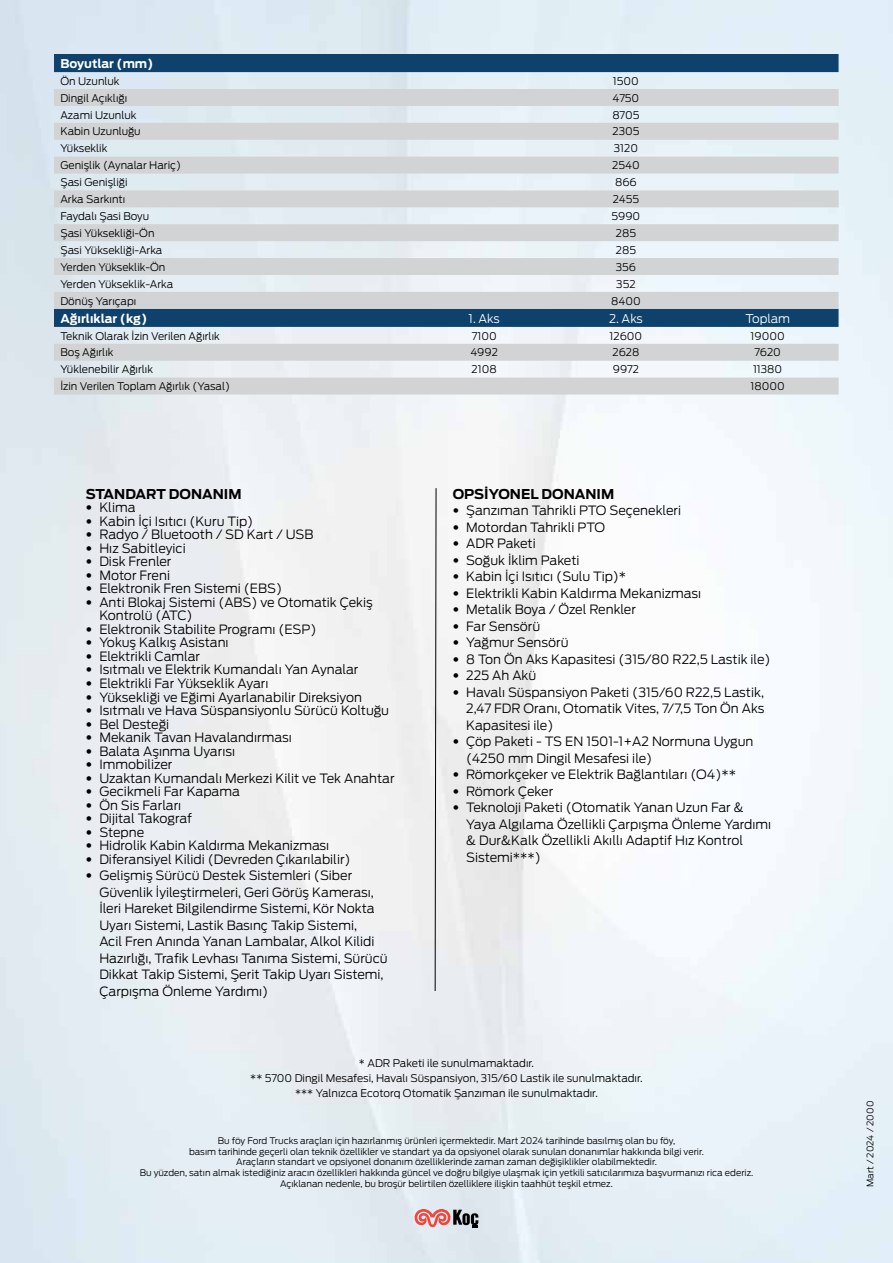
<style>
.page{position:relative;width:893px;height:1263px;background:#fff}
.page>*{position:absolute;margin:0;border:0;box-sizing:border-box;transform-origin:0 0}
.t1{font:700 13.5px "Ford Antenna";color:#000}
.t2{font:300 12.75px/16.5px "Ford Antenna";color:#000}
.t3{font:700 12px "Ford Antenna";color:#fff}
.t4{font:300 12px "Ford Antenna";color:#fff}
.t5{font:300 10.5px/15px "Ford Antenna";color:#000;text-align:center}
.t6{font:300 9px/10.8px "Ford Antenna";color:#000;text-align:center}
.s1{font-family:"Helvetica Neue LT Std";font-stretch:condensed}
</style>
<div class="page">
<img style="left:0;top:0;width:893px;height:1263px">
<svg style="left:434px;top:487px;width:3px;height:505px"></svg>
<svg style="left:415px;top:1209px;width:63px;height:19px"></svg>
<svg style="left:54px;top:54px;width:784px;height:35px;background:#7393ac"></svg>
<svg style="left:54px;top:89px;width:784px;height:305px;background:#cfd7dc"></svg>
<p class="t3" style="left:60px;top:53px;width:94px">Boyutlar (mm)</p>
<p class="t5" style="left:60px;top:72px;width:61px">Ön Uzunluk</p>
<p class="t5" style="left:613px;top:72px;width:27px">1500</p>
<p class="t5" style="left:60px;top:89px;width:68px">Dingil Açıklığı</p>
<p class="t5" style="left:613px;top:89px;width:28px">4750</p>
<p class="t5" style="left:60px;top:106px;width:78px">Azami Uzunluk</p>
<p class="t5" style="left:612px;top:106px;width:29px">8705</p>
<p class="t5" style="left:60px;top:123px;width:82px">Kabin Uzunluğu</p>
<p class="t5" style="left:612px;top:123px;width:28px">2305</p>
<p class="t5" style="left:60px;top:140px;width:49px">Yükseklik</p>
<p class="t5" style="left:614px;top:140px;width:26px">3120</p>
<p class="t5" style="left:60px;top:157px;width:122px">Genişlik (Aynalar Hariç)</p>
<p class="t5" style="left:612px;top:157px;width:29px">2540</p>
<p class="t5" style="left:60px;top:174px;width:69px">Şasi Genişliği</p>
<p class="t5" style="left:615px;top:174px;width:23px">866</p>
<p class="t5" style="left:60px;top:191px;width:66px">Arka Sarkıntı</p>
<p class="t5" style="left:613px;top:191px;width:28px">2455</p>
<p class="t5" style="left:60px;top:207px;width:90px">Faydalı Şasi Boyu</p>
<p class="t5" style="left:612px;top:207px;width:30px">5990</p>
<p class="t5" style="left:60px;top:224px;width:96px">Şasi Yüksekliği-Ön</p>
<p class="t5" style="left:616px;top:224px;width:22px">285</p>
<p class="t5" style="left:60px;top:241px;width:104px">Şasi Yüksekliği-Arka</p>
<p class="t5" style="left:616px;top:241px;width:22px">285</p>
<p class="t5" style="left:60px;top:258px;width:106px">Yerden Yükseklik-Ön</p>
<p class="t5" style="left:616px;top:258px;width:22px">356</p>
<p class="t5" style="left:60px;top:275px;width:114px">Yerden Yükseklik-Arka</p>
<p class="t5" style="left:616px;top:275px;width:21px">352</p>
<p class="t5" style="left:60px;top:292px;width:78px">Dönüş Yarıçapı</p>
<p class="t5" style="left:611px;top:292px;width:31px">8400</p>
<p class="t3" style="left:60px;top:307px;width:88px">Ağırlıklar (kg)</p>
<p class="t4" style="left:469px;top:308px;width:33px">1. Aks</p>
<p class="t4" style="left:609px;top:308px;width:35px">2. Aks</p>
<p class="t4" style="left:745px;top:308px;width:46px">Toplam</p>
<p class="t5" style="left:60px;top:327px;width:161px">Teknik Olarak İzin Verilen Ağırlık</p>
<p class="t5" style="left:472px;top:327px;width:26px">7100</p>
<p class="t5" style="left:610px;top:327px;width:34px">12600</p>
<p class="t5" style="left:751px;top:327px;width:36px">19000</p>
<p class="t5" style="left:60px;top:344px;width:55px">Boş Ağırlık</p>
<p class="t5" style="left:470px;top:344px;width:29px">4992</p>
<p class="t5" style="left:612px;top:344px;width:28px">2628</p>
<p class="t5" style="left:754px;top:344px;width:28px">7620</p>
<p class="t5" style="left:60px;top:361px;width:94px">Yüklenebilir Ağırlık</p>
<p class="t5" style="left:472px;top:361px;width:27px">2108</p>
<p class="t5" style="left:613px;top:361px;width:28px">9972</p>
<p class="t5" style="left:753px;top:361px;width:31px">11380</p>
<p class="t5" style="left:60px;top:378px;width:171px">İzin Verilen Toplam Ağırlık (Yasal)</p>
<p class="t5" style="left:751px;top:378px;width:36px">18000</p>
<p class="t1" style="left:86px;top:482px;width:157px">STANDART DONANIM</p>
<p class="t2" style="left:86px;top:498px;width:51px"><span class="s1">•</span> Klima</p>
<p class="t2" style="left:86px;top:511px;width:169px"><span class="s1">•</span> Kabin İçi Isıtıcı (Kuru Tip)</p>
<p class="t2" style="left:86px;top:525px;width:229px"><span class="s1">•</span> Radyo / Bluetooth / SD Kart / USB</p>
<p class="t2" style="left:86px;top:538px;width:101px"><span class="s1">•</span> Hız Sabitleyici</p>
<p class="t2" style="left:86px;top:552px;width:87px"><span class="s1">•</span> Disk Frenler</p>
<p class="t2" style="left:86px;top:565px;width:86px"><span class="s1">•</span> Motor Freni</p>
<p class="t2" style="left:86px;top:579px;width:198px"><span class="s1">•</span> Elektronik Fren Sistemi (EBS)</p>
<p class="t2" style="left:99px;top:594px;width:275px;line-height:13.5px;text-indent:-14px"><span class="s1">•</span> Anti Blokaj Sistemi (ABS) ve Otomatik Çekiş<br>Kontrolü (ATC)</p>
<p class="t2" style="left:86px;top:620px;width:232px"><span class="s1">•</span> Elektronik Stabilite Programı (ESP)</p>
<p class="t2" style="left:86px;top:633px;width:144px"><span class="s1">•</span> Yokuş Kalkış Asistanı</p>
<p class="t2" style="left:86px;top:647px;width:116px"><span class="s1">•</span> Elektrikli Camlar</p>
<p class="t2" style="left:86px;top:660px;width:274px"><span class="s1">•</span> Isıtmalı ve Elektrik Kumandalı Yan Aynalar</p>
<p class="t2" style="left:86px;top:674px;width:184px"><span class="s1">•</span> Elektrikli Far Yükseklik Ayarı</p>
<p class="t2" style="left:86px;top:687px;width:278px"><span class="s1">•</span> Yüksekliği ve Eğimi Ayarlanabilir Direksiyon</p>
<p class="t2" style="left:86px;top:701px;width:305px"><span class="s1">•</span> Isıtmalı ve Hava Süspansiyonlu Sürücü Koltuğu</p>
<p class="t2" style="left:86px;top:714px;width:85px"><span class="s1">•</span> Bel Desteği</p>
<p class="t2" style="left:86px;top:728px;width:207px"><span class="s1">•</span> Mekanik Tavan Havalandırması</p>
<p class="t2" style="left:86px;top:741px;width:151px"><span class="s1">•</span> Balata Aşınma Uyarısı</p>
<p class="t2" style="left:86px;top:755px;width:88px"><span class="s1">•</span> Immobilizer</p>
<p class="t2" style="left:86px;top:768px;width:310px"><span class="s1">•</span> Uzaktan Kumandalı Merkezi Kilit ve Tek Anahtar</p>
<p class="t2" style="left:86px;top:782px;width:156px"><span class="s1">•</span> Gecikmeli Far Kapama</p>
<p class="t2" style="left:86px;top:795px;width:97px"><span class="s1">•</span> Ön Sis Farları</p>
<p class="t2" style="left:86px;top:809px;width:108px"><span class="s1">•</span> Dijital Takograf</p>
<p class="t2" style="left:86px;top:822px;width:60px"><span class="s1">•</span> Stepne</p>
<p class="t2" style="left:86px;top:836px;width:245px"><span class="s1">•</span> Hidrolik Kabin Kaldırma Mekanizması</p>
<p class="t2" style="left:86px;top:849px;width:266px"><span class="s1">•</span> Diferansiyel Kilidi (Devreden Çıkarılabilir)</p>
<p class="t2" style="left:99px;top:866px;width:290px;text-indent:-14px"><span class="s1">•</span> Gelişmiş Sürücü Destek Sistemleri (Siber Güvenlik İyileştirmeleri, Geri Görüş Kamerası, İleri Hareket Bilgilendirme Sistemi, Kör Nokta Uyarı Sistemi, Lastik Basınç Takip Sistemi,<br>Acil Fren Anında Yanan Lambalar, Alkol Kilidi Hazırlığı, Trafik Levhası Tanıma Sistemi, Sürücü Dikkat Takip Sistemi, Şerit Takip Uyarı Sistemi, Çarpışma Önleme Yardımı)</p>
<p class="t1" style="left:453px;top:482px;width:163px">OPSİYONEL DONANIM</p>
<p class="t2" style="left:453px;top:501px;width:230px"><span class="s1">•</span> Şanzıman Tahrikli PTO Seçenekleri</p>
<p class="t2" style="left:453px;top:517px;width:154px"><span class="s1">•</span> Motordan Tahrikli PTO</p>
<p class="t2" style="left:453px;top:534px;width:85px"><span class="s1">•</span> ADR Paketi</p>
<p class="t2" style="left:453px;top:550px;width:128px"><span class="s1">•</span> Soğuk İklim Paketi</p>
<p class="t2" style="left:453px;top:567px;width:175px"><span class="s1">•</span> Kabin İçi Isıtıcı (Sulu Tip)*</p>
<p class="t2" style="left:453px;top:583px;width:250px"><span class="s1">•</span> Elektrikli Kabin Kaldırma Mekanizması</p>
<p class="t2" style="left:453px;top:600px;width:185px"><span class="s1">•</span> Metalik Boya / Özel Renkler</p>
<p class="t2" style="left:453px;top:616px;width:89px"><span class="s1">•</span> Far Sensörü</p>
<p class="t2" style="left:453px;top:633px;width:117px"><span class="s1">•</span> Yağmur Sensörü</p>
<p class="t2" style="left:453px;top:649px;width:319px"><span class="s1">•</span> 8 Ton Ön Aks Kapasitesi (315/80 R22,5 Lastik ile)</p>
<p class="t2" style="left:453px;top:666px;width:85px"><span class="s1">•</span> 225 Ah Akü</p>
<p class="t2" style="left:466px;top:682px;width:300px;text-align:justify;text-indent:-14px"><span class="s1">•</span> Havalı Süspansiyon Paketi (315/60 R22,5 Lastik, 2,47 FDR Oranı, Otomatik Vites, 7/7,5 Ton Ön Aks Kapasitesi ile)</p>
<p class="t2" style="left:466px;top:732px;width:289px;text-indent:-14px"><span class="s1">•</span> Çöp Paketi - TS EN 1501-1+A2 Normuna Uygun (4250 mm Dingil Mesafesi ile)</p>
<p class="t2" style="left:453px;top:765px;width:285px"><span class="s1">•</span> Römorkçeker ve Elektrik Bağlantıları (O4)**</p>
<p class="t2" style="left:453px;top:781px;width:102px"><span class="s1">•</span> Römork Çeker</p>
<p class="t2" style="left:466px;top:798px;width:307px;text-indent:-14px"><span class="s1">•</span> Teknoloji Paketi (Otomatik Yanan Uzun Far &amp; Yaya Algılama Özellikli Çarpışma Önleme Yardımı &amp; Dur&amp;Kalk Özellikli Akıllı Adaptif Hız Kontrol Sistemi***)</p>
<p class="t5" style="left:250px;top:1055px;width:394px">* ADR Paketi ile sunulmamaktadır.<br>** 5700 Dingil Mesafesi, Havalı Süspansiyon, 315/60 Lastik ile sunulmaktadır. *** Yalnızca Ecotorq Otomatik Şanzıman ile sunulmaktadır.</p>
<p class="t6" style="left:140px;top:1134px;width:615px">Bu föy Ford Trucks araçları için hazırlanmış ürünleri içermektedir. Mart 2024 tarihinde basılmış olan bu föy,<br>basım tarihinde geçerli olan teknik özellikler ve standart ya da opsiyonel olarak sunulan donanımlar hakkında bilgi verir.<br>Araçların standart ve opsiyonel donanım özelliklerinde zaman zaman değişiklikler olabilmektedir.<br>Bu yüzden, satın almak istediğiniz aracın özellikleri hakkında güncel ve doğru bilgiye ulaşmak için yetkili satıcılarımıza başvurmanızı rica ederiz.<br>Açıklanan nedenle, bu broşür belirtilen özelliklere ilişkin taahhüt teşkil etmez.</p>
<p class="t6" style="left:864px;top:1187px;width:88px;rotate:-90deg">Mart / 2024 / 2000</p>
</div>
